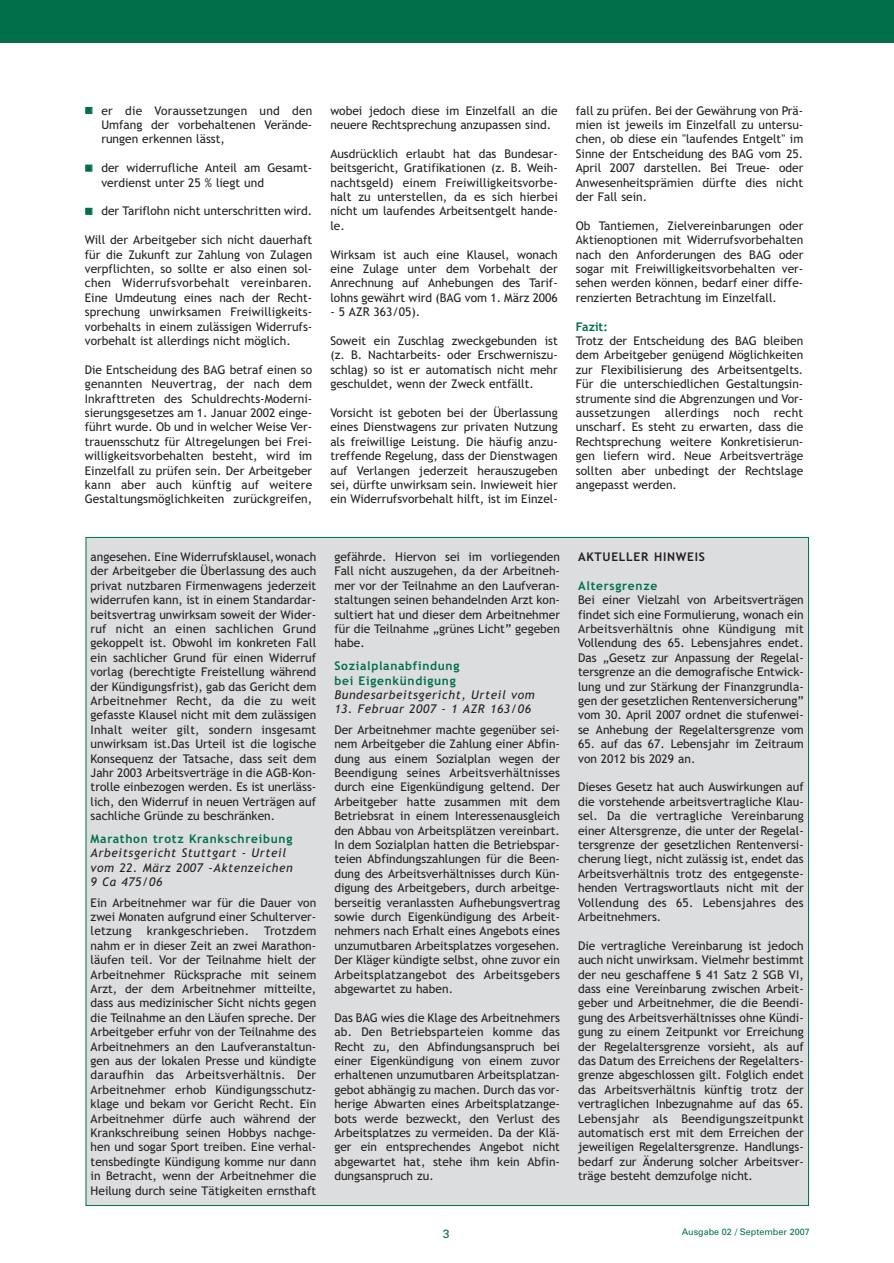
<style>
.page{position:relative;width:894px;height:1263px;background:#fff}
.page>*{position:absolute;margin:0;border:0;box-sizing:border-box;transform-origin:0 0}
.t1{font:12px/14.4px "Trebuchet MS";color:#231f20;text-align:justify}
.t2{font:italic 12px/14.4px "Trebuchet MS";letter-spacing:.05em;color:#231f20}
.t3{font:700 12px/14.4px "Trebuchet MS";letter-spacing:.06em;color:#00704a}
.t4{font:700 12px "Trebuchet MS";letter-spacing:.06em;color:#231f20}
.t5{font:12px "Univers";color:#00704a}
.t6{font:9px "Univers";color:#00704a}
</style>
<div class="page">
<div style="left:86px;top:538px;width:722px;height:667px;background:#dcddde"></div>
<div style="left:0;top:0;width:894px;height:43px;background:#00704a"></div>
<p class="t1" style="left:101px;top:104px;width:212px">er die Voraussetzungen und den Umfang der vorbehaltenen Verände&shy;rungen erkennen lässt,</p>
<p class="t1" style="left:101px;top:162px;width:212px">der widerrufliche Anteil am Gesamt&shy;verdienst unter 25 % liegt und</p>
<p class="t1" style="left:101px;top:205px;width:212px">der Tariflohn nicht unterschritten wird.</p>
<p class="t1" style="left:85px;top:234px;width:229px">Will der Arbeitgeber sich nicht dauerhaft für die Zukunft zur Zahlung von Zulagen verpflichten, so sollte er also einen sol&shy;chen Widerrufsvorbehalt vereinbaren.<br>Eine Umdeutung eines nach der Recht&shy;sprechung unwirksamen Freiwilligkeits&shy;vorbehalts in einem zulässigen Widerrufs&shy;vorbehalt ist allerdings nicht möglich.</p>
<p class="t1" style="left:85px;top:363px;width:229px">Die Entscheidung des BAG betraf einen so genannten Neuvertrag, der nach dem Inkrafttreten des Schuldrechts-Moderni&shy;sierungsgesetzes am 1. Januar 2002 einge&shy;führt wurde. Ob und in welcher Weise Ver&shy;trauensschutz für Altregelungen bei Frei&shy;willigkeitsvorbehalten besteht, wird im Einzelfall zu prüfen sein. Der Arbeitgeber kann aber auch künftig auf weitere Gestaltungsmöglichkeiten zurückgreifen,</p>
<p class="t1" style="left:330px;top:104px;width:229px">wobei jedoch diese im Einzelfall an die neuere Rechtsprechung anzupassen sind.</p>
<p class="t1" style="left:330px;top:147px;width:229px">Ausdrücklich erlaubt hat das Bundesar&shy;beitsgericht, Gratifikationen (z. B. Weih&shy;nachtsgeld) einem Freiwilligkeitsvorbe&shy;halt zu unterstellen, da es sich hierbei nicht um laufendes Arbeitsentgelt hande&shy;le.</p>
<p class="t1" style="left:330px;top:248px;width:229px">Wirksam ist auch eine Klausel, wonach eine Zulage unter dem Vorbehalt der Anrechnung auf Anhebungen des Tarif&shy;lohns gewährt wird (BAG vom 1. März 2006</p>
<p class="t1" style="left:330px;top:306px;width:91px">- 5 AZR 363/05).</p>
<p class="t1" style="left:330px;top:335px;width:229px">Soweit ein Zuschlag zweckgebunden ist (z. B. Nachtarbeits- oder Erschwerniszu&shy;schlag) so ist er automatisch nicht mehr geschuldet, wenn der Zweck entfällt.</p>
<p class="t1" style="left:330px;top:407px;width:229px">Vorsicht ist geboten bei der Überlassung eines Dienstwagens zur privaten Nutzung als freiwillige Leistung. Die häufig anzu&shy;treffende Regelung, dass der Dienstwagen auf Verlangen jederzeit herauszugeben sei, dürfte unwirksam sein. Inwieweit hier ein Widerrufsvorbehalt hilft, ist im Einzel-</p>
<p class="t1" style="left:576px;top:104px;width:229px">fall zu prüfen. Bei der Gewährung von Prä&shy;mien ist jeweils im Einzelfall zu untersu&shy;chen, ob diese ein "laufendes Entgelt" im Sinne der Entscheidung des BAG vom 25.<br>April 2007 darstellen. Bei Treue- oder Anwesenheitsprämien dürfte dies nicht der Fall sein.</p>
<p class="t1" style="left:576px;top:219px;width:229px">Ob Tantiemen, Zielvereinbarungen oder Aktienoptionen mit Widerrufsvorbehalten nach den Anforderungen des BAG oder sogar mit Freiwilligkeitsvorbehalten ver&shy;sehen werden können, bedarf einer diffe&shy;renzierten Betrachtung im Einzelfall.</p>
<p class="t3" style="left:576px;top:320px;width:33px">Fazit:</p>
<p class="t1" style="left:576px;top:335px;width:229px">Trotz der Entscheidung des BAG bleiben dem Arbeitgeber genügend Möglichkeiten zur Flexibilisierung des Arbeitsentgelts.<br>Für die unterschiedlichen Gestaltungsin&shy;strumente sind die Abgrenzungen und Vor&shy;aussetzungen allerdings noch recht unscharf. Es steht zu erwarten, dass die Rechtsprechung weitere Konkretisierun&shy;gen liefern wird. Neue Arbeitsverträge sollten aber unbedingt der Rechtslage angepasst werden.</p>
<p class="t1" style="left:91px;top:551px;width:227px">angesehen. Eine Widerrufsklausel,wonach der Arbeitgeber die Überlassung des auch privat nutzbaren Firmenwagens jederzeit widerrufen kann, ist in einem Standardar&shy;beitsvertrag unwirksam soweit der Wider&shy;ruf nicht an einen sachlichen Grund gekoppelt ist. Obwohl im konkreten Fall ein sachlicher Grund für einen Widerruf vorlag (berechtigte Freistellung während der Kündigungsfrist), gab das Gericht dem Arbeitnehmer Recht, da die zu weit gefasste Klausel nicht mit dem zulässigen Inhalt weiter gilt, sondern insgesamt unwirksam ist.Das Urteil ist die logische Konsequenz der Tatsache, dass seit dem Jahr 2003 Arbeitsverträge in die AGB-Kon&shy;trolle einbezogen werden. Es ist unerläss&shy;lich, den Widerruf in neuen Verträgen auf sachliche Gründe zu beschränken.</p>
<p class="t3" style="left:91px;top:833px;width:203px">Marathon trotz Krankschreibung</p>
<p class="t2" style="left:91px;top:847px;width:204px">Arbeitsgericht Stuttgart - Urteil vom 22. März 2007 -Aktenzeichen<br>9 Ca 475/06</p>
<p class="t1" style="left:91px;top:896px;width:227px">Ein Arbeitnehmer war für die Dauer von zwei Monaten aufgrund einer Schulterver&shy;letzung krankgeschrieben. Trotzdem nahm er in dieser Zeit an zwei Marathon&shy;läufen teil. Vor der Teilnahme hielt der Arbeitnehmer Rücksprache mit seinem Arzt, der dem Arbeitnehmer mitteilte, dass aus medizinischer Sicht nichts gegen die Teilnahme an den Läufen spreche. Der Arbeitgeber erfuhr von der Teilnahme des Arbeitnehmers an den Laufveranstaltun&shy;gen aus der lokalen Presse und kündigte daraufhin das Arbeitsverhältnis. Der Arbeitnehmer erhob Kündigungsschutz&shy;klage und bekam vor Gericht Recht. Ein Arbeitnehmer dürfe auch während der Krankschreibung seinen Hobbys nachge&shy;hen und sogar Sport treiben. Eine verhal&shy;tensbedingte Kündigung komme nur dann in Betracht, wenn der Arbeitnehmer die Heilung durch seine Tätigkeiten ernsthaft</p>
<p class="t1" style="left:334px;top:551px;width:227px">gefährde. Hiervon sei im vorliegenden Fall nicht auszugehen, da der Arbeitneh&shy;mer vor der Teilnahme an den Laufveran&shy;staltungen seinen behandelnden Arzt kon&shy;sultiert hat und dieser dem Arbeitnehmer für die Teilnahme „grünes Licht” gegeben habe.</p>
<p class="t3" style="left:334px;top:660px;width:127px">Sozialplanabfindung bei Eigenkündigung</p>
<p class="t2" style="left:334px;top:689px;width:202px">Bundesarbeitsgericht, Urteil vom</p>
<p class="t2" style="left:334px;top:703px;width:198px">13. Februar 2007 - 1 AZR 163/06</p>
<p class="t1" style="left:334px;top:723px;width:227px">Der Arbeitnehmer machte gegenüber sei&shy;nem Arbeitgeber die Zahlung einer Abfin&shy;dung aus einem Sozialplan wegen der Beendigung seines Arbeitsverhältnisses durch eine Eigenkündigung geltend. Der Arbeitgeber hatte zusammen mit dem Betriebsrat in einem Interessenausgleich den Abbau von Arbeitsplätzen vereinbart.<br>In dem Sozialplan hatten die Betriebspar&shy;teien Abfindungszahlungen für die Been&shy;dung des Arbeitsverhältnisses durch Kün&shy;digung des Arbeitgebers, durch arbeitge&shy;berseitig veranlassten Aufhebungsvertrag sowie durch Eigenkündigung des Arbeit&shy;nehmers nach Erhalt eines Angebots eines unzumutbaren Arbeitsplatzes vorgesehen.<br>Der Kläger kündigte selbst, ohne zuvor ein Arbeitsplatzangebot des Arbeitsgebers abgewartet zu haben.</p>
<p class="t1" style="left:334px;top:1011px;width:227px">Das BAG wies die Klage des Arbeitnehmers ab. Den Betriebsparteien komme das Recht zu, den Abfindungsanspruch bei einer Eigenkündigung von einem zuvor erhaltenen unzumutbaren Arbeitsplatzan&shy;gebot abhängig zu machen. Durch das vor&shy;herige Abwarten eines Arbeitsplatzange&shy;bots werde bezweckt, den Verlust des Arbeitsplatzes zu vermeiden. Da der Klä&shy;ger ein entsprechendes Angebot nicht abgewartet hat, stehe ihm kein Abfin&shy;dungsanspruch zu.</p>
<p class="t5" style="left:443px;top:1229px;width:8px">3</p>
<p class="t4" style="left:578px;top:552px;width:128px">AKTUELLER HINWEIS</p>
<p class="t3" style="left:578px;top:579px;width:81px">Altersgrenze</p>
<p class="t1" style="left:578px;top:594px;width:227px">Bei einer Vielzahl von Arbeitsverträgen findet sich eine Formulierung, wonach ein Arbeitsverhältnis ohne Kündigung mit Vollendung des 65. Lebensjahres endet.<br>Das „Gesetz zur Anpassung der Regelal&shy;tersgrenze an die demografische Entwick&shy;lung und zur Stärkung der Finanzgrundla&shy;gen der gesetzlichen Rentenversicherung” vom 30. April 2007 ordnet die stufenwei&shy;se Anhebung der Regelaltersgrenze vom</p>
<p class="t1" style="left:578px;top:738px;width:227px">65. auf das 67. Lebensjahr im Zeitraum von 2012 bis 2029 an.</p>
<p class="t1" style="left:578px;top:781px;width:227px">Dieses Gesetz hat auch Auswirkungen auf die vorstehende arbeitsvertragliche Klau&shy;sel. Da die vertragliche Vereinbarung einer Altersgrenze, die unter der Regelal&shy;tersgrenze der gesetzlichen Rentenversi&shy;cherung liegt, nicht zulässig ist, endet das Arbeitsverhältnis trotz des entgegenste&shy;henden Vertragswortlauts nicht mit der Vollendung des 65. Lebensjahres des Arbeitnehmers.</p>
<p class="t1" style="left:578px;top:939px;width:227px">Die vertragliche Vereinbarung ist jedoch auch nicht unwirksam. Vielmehr bestimmt der neu geschaffene § 41 Satz 2 SGB VI, dass eine Vereinbarung zwischen Arbeit&shy;geber und Arbeitnehmer, die die Beendi&shy;gung des Arbeitsverhältnisses ohne Kündi&shy;gung zu einem Zeitpunkt vor Erreichung der Regelaltersgrenze vorsieht, als auf das Datum des Erreichens der Regelalters&shy;grenze abgeschlossen gilt. Folglich endet das Arbeitsverhältnis künftig trotz der vertraglichen Inbezugnahme auf das 65.<br>Lebensjahr als Beendigungszeitpunkt automatisch erst mit dem Erreichen der jeweiligen Regelaltersgrenze. Handlungs&shy;bedarf zur Änderung solcher Arbeitsver&shy;träge besteht demzufolge nicht.</p>
<p class="t6" style="left:682px;top:1228px;width:130px">Ausgabe 02 / September 2007</p>
</div>
